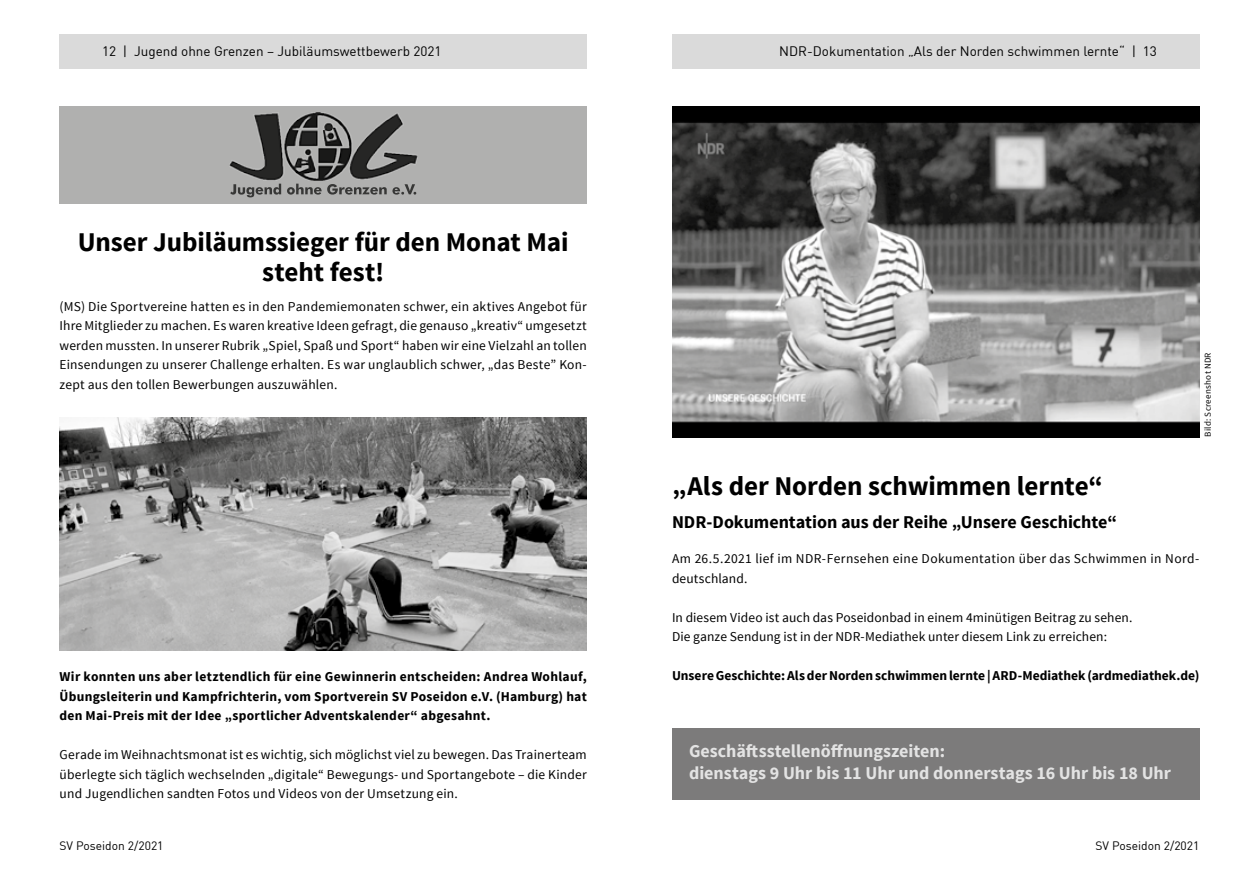
<style>
.page{position:relative;width:1259px;height:893px;background:#fff}
.page>*{position:absolute;margin:0;border:0;box-sizing:border-box;transform-origin:0 0}
.t1{font:700 27px/30px "Source Sans Pro";letter-spacing:-.005em;color:#000;text-align:center}
.t2{font:700 18px "Source Sans Pro";color:#e3e3e3}
.t3{font:700 18px "Source Sans Pro";color:#000}
.t4{font:13.5px/19.5px "Source Sans Pro";letter-spacing:.015em;color:#000;text-align:justify}
.t5{font:700 13.5px/19.5px "Source Sans Pro";color:#000;text-align:justify}
.t6{font:13.5px "DIN";color:#000}
.t7{font:12px "DIN";color:#000}
.t8{font:9px "Source Sans Pro";letter-spacing:.03em;color:#000}
</style>
<div class="page">
<div style="left:60px;top:34px;width:527px;height:34px;background:#dadada"></div>
<div style="left:672px;top:34px;width:527px;height:34px;background:#dadada"></div>
<img style="left:60px;top:417px;width:527px;height:233px">
<div style="left:60px;top:106px;width:527px;height:97px;background:#b0b0af"></div>
<svg style="left:230px;top:184px;width:186px;height:13px"></svg>
<img style="left:229px;top:112px;width:188px;height:68px">
<img style="left:672px;top:106px;width:527px;height:331px">
<div style="left:672px;top:728px;width:527px;height:71px;background:#7c7b7b"></div>
<p class="t6" style="left:102px;top:43px;width:341px">12 | Jugend ohne Grenzen – Jubiläumswettbewerb 2021</p>
<p class="t6" style="left:779px;top:43px;width:379px">NDR-Dokumentation „Als der Norden schwimmen lernte“ | 13</p>
<p class="t1" style="left:78px;top:228px;width:492px">Unser Jubiläumssieger für den Monat Mai steht fest!</p>
<p class="t4" style="left:60px;top:297px;width:529px">(MS) Die Sportvereine hatten es in den Pandemiemonaten schwer, ein aktives Angebot für Ihre Mitglieder zu machen. Es waren kreative Ideen gefragt, die genauso „kreativ“ umgesetzt werden mussten. In unserer Rubrik „Spiel, Spaß und Sport“ haben wir eine Vielzahl an tollen Einsendungen zu unserer Challenge erhalten. Es war unglaublich schwer, „das Beste” Kon&shy;zept aus den tollen Bewerbungen auszuwählen.</p>
<p class="t5" style="left:60px;top:668px;width:529px">Wir konnten uns aber letztendlich für eine Gewinnerin entscheiden: Andrea Wohlauf, Übungsleiterin und Kampfrichterin, vom Sportverein SV Poseidon e.V. (Hamburg) hat den Mai-Preis mit der Idee „sportlicher Adventskalender“ abgesahnt.</p>
<p class="t4" style="left:60px;top:745px;width:529px">Gerade im Weihnachtsmonat ist es wichtig, sich möglichst viel zu bewegen. Das Trainerteam überlegte sich täglich wechselnden „digitale“ Bewegungs- und Sportangebote – die Kinder und Jugendlichen sandten Fotos und Videos von der Umsetzung ein.</p>
<p class="t8" style="left:1202px;top:437px;width:86px;rotate:-90deg">Bild: Screenshot NDR</p>
<p class="t1" style="left:672px;top:472px;width:432px">„Als der Norden schwimmen lernte“</p>
<p class="t3" style="left:672px;top:510px;width:446px">NDR-Dokumentation aus der Reihe „Unsere Geschichte“</p>
<p class="t4" style="left:672px;top:549px;width:529px">Am 26.5.2021 lief im NDR-Fernsehen eine Dokumentation über das Schwimmen in Nord&shy;deutschland.</p>
<p class="t4" style="left:672px;top:608px;width:462px">In diesem Video ist auch das Poseidonbad in einem 4minütigen Beitrag zu sehen.</p>
<p class="t4" style="left:672px;top:627px;width:436px">Die ganze Sendung ist in der NDR-Mediathek unter diesem Link zu erreichen:</p>
<p class="t5" style="left:672px;top:667px;width:529px">Unsere Geschichte: Als der Norden schwimmen lernte | ARD-Mediathek (ardmediathek.de)</p>
<p class="t2" style="left:689px;top:739px;width:258px">Geschäftsstellenöffnungszeiten:</p>
<p class="t2" style="left:689px;top:762px;width:483px">dienstags 9 Uhr bis 11 Uhr und donnerstags 16 Uhr bis 18 Uhr</p>
<p class="t7" style="left:60px;top:839px;width:105px">SV Poseidon 2/2021</p>
<p class="t7" style="left:1095px;top:839px;width:105px">SV Poseidon 2/2021</p>
</div>
